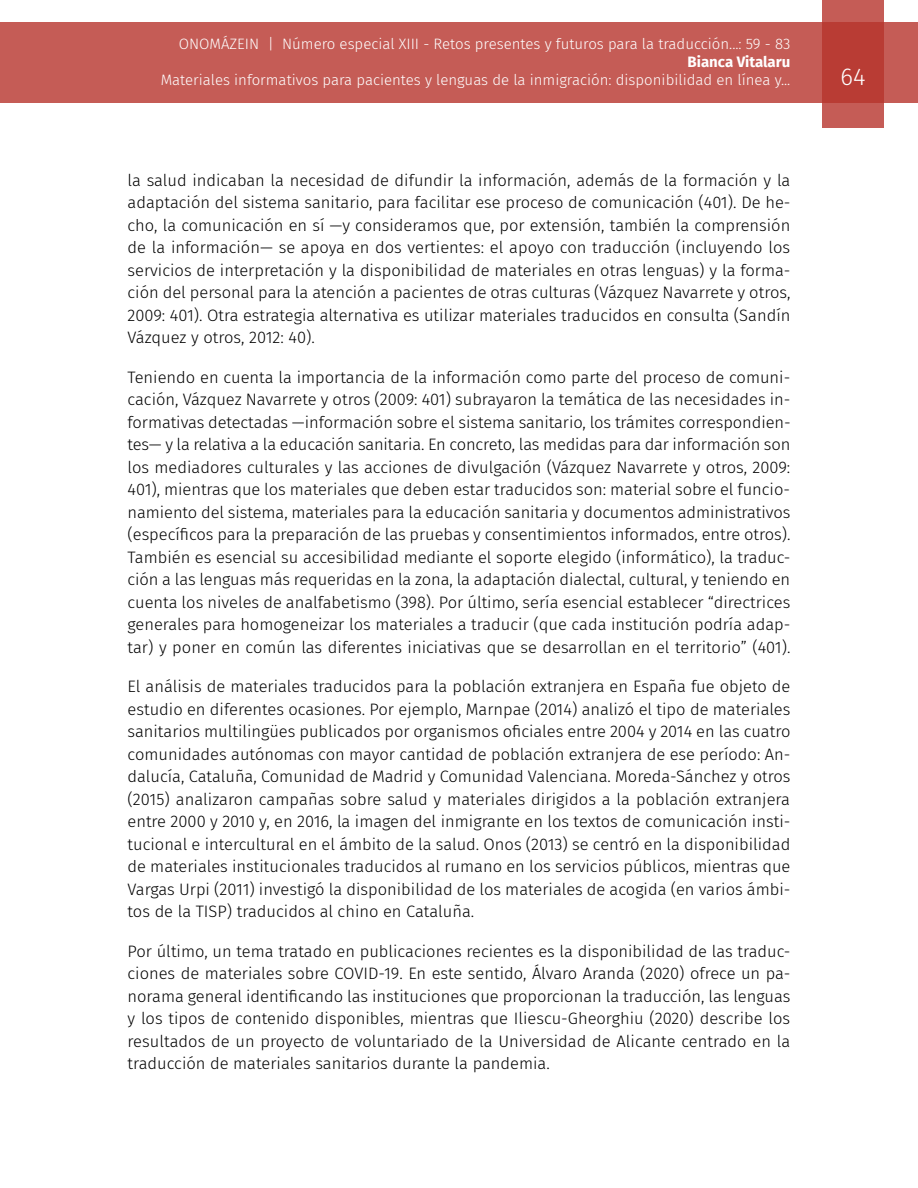
<style>
.page{position:relative;width:918px;height:1188px;background:#fff}
.page>*{position:absolute;margin:0;border:0;box-sizing:border-box;transform-origin:0 0}
.t1{font:300 24px "Fira Sans";color:#fff}
.t2{font:300 16.5px/22.5px "Fira Sans";color:#000;text-align:justify}
.t3{font:300 15px "Fira Sans";color:#fff}
.t4{font:700 15px "Fira Sans";color:#fff}
</style>
<div class="page">
<div style="left:0;top:23px;width:918px;height:80px;background:#c55c56"></div>
<svg style="left:822px;top:0;width:62px;height:128px;background:#bd4740"></svg>
<p class="t3" style="left:179px;top:34px;width:613px">ONOMÁZEIN | Número especial XIII - Retos presentes y futuros para la traducción...: 59 - 83</p>
<p class="t4" style="left:688px;top:50px;width:104px">Bianca Vitalaru</p>
<p class="t3" style="left:161px;top:70px;width:631px">Materiales informativos para pacientes y lenguas de la inmigración: disponibilidad en línea y...</p>
<h1 class="t1" style="left:841px;top:60px;width:27px">64</h1>
<p class="t2" style="left:128px;top:168px;width:664px">la salud indicaban la necesidad de difundir la información, además de la formación y la adaptación del sistema sanitario, para facilitar ese proceso de comunicación (401). De he&shy;cho, la comunicación en sí —y consideramos que, por extensión, también la comprensión de la información— se apoya en dos vertientes: el apoyo con traducción (incluyendo los servicios de interpretación y la disponibilidad de materiales en otras lenguas) y la forma&shy;ción del personal para la atención a pacientes de otras culturas (Vázquez Navarrete y otros, 2009: 401). Otra estrategia alternativa es utilizar materiales traducidos en consulta (Sandín Vázquez y otros, 2012: 40).</p>
<p class="t2" style="left:128px;top:365px;width:665px">Teniendo en cuenta la importancia de la información como parte del proceso de comuni&shy;cación, Vázquez Navarrete y otros (2009: 401) subrayaron la temática de las necesidades in&shy;formativas detectadas —información sobre el sistema sanitario, los trámites correspondien&shy;tes— y la relativa a la educación sanitaria. En concreto, las medidas para dar información son los mediadores culturales y las acciones de divulgación (Vázquez Navarrete y otros, 2009:<br>401), mientras que los materiales que deben estar traducidos son: material sobre el funcio&shy;namiento del sistema, materiales para la educación sanitaria y documentos administrativos (específicos para la preparación de las pruebas y consentimientos informados, entre otros).<br>También es esencial su accesibilidad mediante el soporte elegido (informático), la traduc&shy;ción a las lenguas más requeridas en la zona, la adaptación dialectal, cultural, y teniendo en cuenta los niveles de analfabetismo (398). Por último, sería esencial establecer “directrices generales para homogeneizar los materiales a traducir (que cada institución podría adap&shy;tar) y poner en común las diferentes iniciativas que se desarrollan en el territorio” (401).</p>
<p class="t2" style="left:128px;top:675px;width:664px">El análisis de materiales traducidos para la población extranjera en España fue objeto de estudio en diferentes ocasiones. Por ejemplo, Marnpae (2014) analizó el tipo de materiales sanitarios multilingües publicados por organismos oficiales entre 2004 y 2014 en las cuatro comunidades autónomas con mayor cantidad de población extranjera de ese período: An&shy;dalucía, Cataluña, Comunidad de Madrid y Comunidad Valenciana. Moreda-Sánchez y otros (2015) analizaron campañas sobre salud y materiales dirigidos a la población extranjera entre 2000 y 2010 y, en 2016, la imagen del inmigrante en los textos de comunicación insti&shy;tucional e intercultural en el ámbito de la salud. Onos (2013) se centró en la disponibilidad de materiales institucionales traducidos al rumano en los servicios públicos, mientras que Vargas Urpi (2011) investigó la disponibilidad de los materiales de acogida (en varios ámbi&shy;tos de la TISP) traducidos al chino en Cataluña.</p>
<p class="t2" style="left:128px;top:940px;width:664px">Por último, un tema tratado en publicaciones recientes es la disponibilidad de las traduc&shy;ciones de materiales sobre COVID-19. En este sentido, Álvaro Aranda (2020) ofrece un pa&shy;norama general identificando las instituciones que proporcionan la traducción, las lenguas y los tipos de contenido disponibles, mientras que Iliescu-Gheorghiu (2020) describe los resultados de un proyecto de voluntariado de la Universidad de Alicante centrado en la traducción de materiales sanitarios durante la pandemia.</p>
</div>
